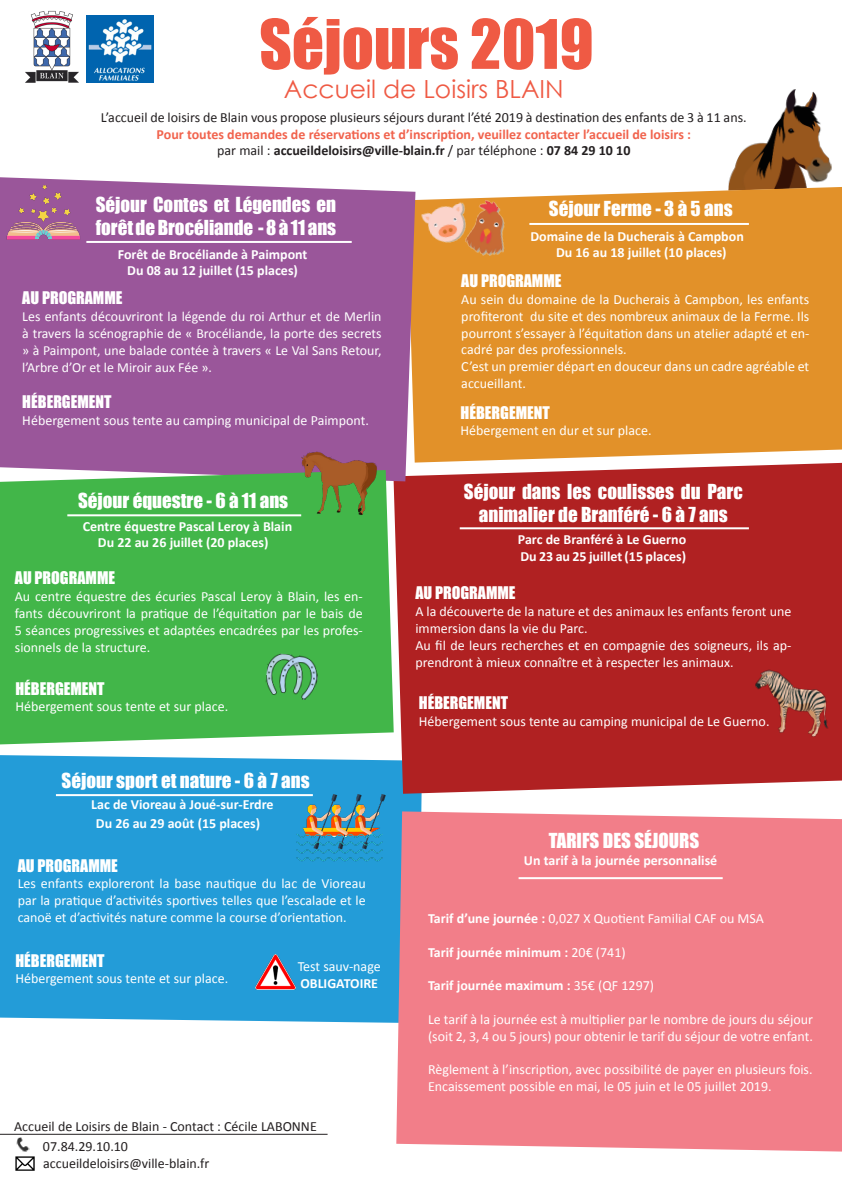
<style>
.page{position:relative;width:842px;height:1191px;background:#fff}
.page>*{position:absolute;margin:0;border:0;box-sizing:border-box;transform-origin:0 0}
.t1{font:63px "Impact";color:#ef5a44}
.t2{font:25px "Century Gothic";color:#ef5a44}
.t3{font:19px/22.8px "Impact";color:#fff}
.t4{font:16px "Impact";color:#fff}
.t5{font:14px/16.8px "Calibri";color:#fff}
.t6{font:700 14px "Calibri";color:#fff}
.t7{font:14px "Calibri";color:#231f20}
.t8{font:700 14px "Calibri";color:#f1634d}
.t9{font:700 14px "Calibri";color:#231f20}
.t10{font:13.9px/16.8px "Calibri";color:#fff;text-align:justify}
.s1{font-weight:400}
.s2{font-weight:700}
</style>
<div class="page">
<div style="left:0;top:755px;width:422px;height:268px;background:#239cd8"></div>
<div style="left:396px;top:811px;width:446px;height:340px;background:#f27e89"></div>
<hr style="left:0;top:1133px;width:328px;height:1px;background:#231f20">
<div style="left:393px;top:463px;width:449px;height:330px;background:#b02122"></div>
<img style="left:728px;top:89px;width:104px;height:98px">
<div style="left:415px;top:187px;width:427px;height:275px;background:#e29129"></div>
<div style="left:0;top:177px;width:415px;height:304px;background:#9a569a"></div>
<div style="left:0;top:470px;width:394px;height:274px;background:#42b649"></div>
<hr style="left:86px;top:241px;width:266px;height:2px;background:#fff">
<hr style="left:529px;top:223px;width:220px;height:2px;background:#fff">
<hr style="left:67px;top:514px;width:234px;height:2px;background:#fff">
<hr style="left:460px;top:527px;width:289px;height:2px;background:#fff">
<img style="left:16px;top:1137px;width:14px;height:13px">
<img style="left:15px;top:1150px;width:20px;height:21px">
<img style="left:264px;top:652px;width:56px;height:49px">
<img style="left:25px;top:10px;width:54px;height:73px">
<img style="left:86px;top:15px;width:68px;height:68px">
<img style="left:300px;top:450px;width:79px;height:65px">
<hr style="left:56px;top:794px;width:257px;height:2px;background:#fff">
<img style="left:256px;top:954px;width:39px;height:35px">
<img style="left:0;top:184px;width:90px;height:68px">
<img style="left:412px;top:191px;width:38px;height:65px">
<img style="left:450px;top:187px;width:77px;height:87px">
<img style="left:293px;top:780px;width:96px;height:90px">
<img style="left:747px;top:662px;width:95px;height:78px">
<hr style="left:519px;top:877px;width:204px;height:2px;background:#fff">
<p class="t1" style="left:259px;top:-5px;width:336px">Séjours 2019</p>
<p class="t2" style="left:284px;top:71px;width:281px">Accueil de Loisirs BLAIN</p>
<p class="t7" style="left:101px;top:108px;width:647px">L’accueil de loisirs de Blain vous propose plusieurs séjours durant l’été 2019 à destination des enfants de 3 à 11 ans.</p>
<p class="t8" style="left:157px;top:125px;width:536px">Pour toutes demandes de réservations et d’inscription, veuillez contacter l’accueil de loisirs :</p>
<p class="t9" style="left:217px;top:142px;width:415px"><span class="s1">par mail :</span> accueildeloisirs@ville-blain.fr <span class="s1">/ par téléphone :</span> 07 84 29 10 10</p>
<p class="t3" style="left:96px;top:193px;width:242px">Séjour Contes et Légendes en forêt de Brocéliande - 8 à 11 ans</p>
<p class="t6" style="left:127px;top:261px;width:172px">Du 08 au 12 juillet (15 places)</p>
<p class="t6" style="left:118px;top:245px;width:191px">Forêt de Brocéliande à Paimpont</p>
<p class="t4" style="left:22px;top:286px;width:102px">AU PROGRAMME</p>
<p class="t10" style="left:22px;top:308px;width:361px">Les enfants découvriront la légende du roi Arthur et de Merlin à travers la scénographie de « Brocéliande, la porte des secrets » à Paimpont, une balade contée à travers « Le Val Sans Retour, l’Arbre d’Or et le Miroir aux Fée ».</p>
<p class="t4" style="left:22px;top:389px;width:91px">HÉBERGEMENT</p>
<p class="t5" style="left:22px;top:412px;width:348px">Hébergement sous tente au camping municipal de Paimpont.</p>
<p class="t3" style="left:78px;top:488px;width:212px">Séjour équestre - 6 à 11 ans</p>
<p class="t6" style="left:83px;top:517px;width:211px">Centre équestre Pascal Leroy à Blain</p>
<p class="t6" style="left:98px;top:533px;width:172px">Du 22 au 26 juillet (20 places)</p>
<p class="t4" style="left:15px;top:565px;width:102px">AU PROGRAMME</p>
<p class="t5" style="left:15px;top:588px;width:350px;text-align:justify">Au centre équestre des écuries Pascal Leroy à Blain, les en&shy;fants découvriront la pratique de l’équitation par le bais de 5 séances progressives et adaptées encadrées par les profes&shy;sionnels de la structure.</p>
<p class="t4" style="left:15px;top:676px;width:91px">HÉBERGEMENT</p>
<p class="t5" style="left:15px;top:698px;width:214px">Hébergement sous tente et sur place.</p>
<p class="t3" style="left:62px;top:768px;width:250px">Séjour sport et nature - 6 à 7 ans</p>
<p class="t6" style="left:96px;top:814px;width:166px">Du 26 au 29 août (15 places)</p>
<p class="t6" style="left:91px;top:795px;width:184px">Lac de Vioreau à Joué-sur-Erdre</p>
<p class="t4" style="left:18px;top:853px;width:102px">AU PROGRAMME</p>
<p class="t5" style="left:18px;top:875px;width:350px;text-align:justify">Les enfants exploreront la base nautique du lac de Vioreau par la pratique d’activités sportives telles que l’escalade et le canoë et d’activités nature comme la course d’orientation.</p>
<p class="t4" style="left:15px;top:948px;width:91px">HÉBERGEMENT</p>
<p class="t5" style="left:15px;top:970px;width:214px">Hébergement sous tente et sur place.</p>
<p class="t5" style="left:298px;top:958px;width:85px">Test sauv-nage</p>
<p class="t6" style="left:300px;top:974px;width:79px">OBLIGATOIRE</p>
<p class="t7" style="left:14px;top:1117px;width:304px">Accueil de Loisirs de Blain - Contact : Cécile LABONNE</p>
<p class="t7" style="left:43px;top:1137px;width:87px">07.84.29.10.10</p>
<p class="t7" style="left:43px;top:1154px;width:168px">accueildeloisirs@ville-blain.fr</p>
<p class="t3" style="left:549px;top:197px;width:185px">Séjour Ferme - 3 à 5 ans</p>
<p class="t6" style="left:530px;top:227px;width:215px">Domaine de la Ducherais à Campbon</p>
<p class="t6" style="left:556px;top:243px;width:172px">Du 16 au 18 juillet (10 places)</p>
<p class="t4" style="left:461px;top:268px;width:102px">AU PROGRAMME</p>
<p class="t5" style="left:461px;top:291px;width:350px;text-align:justify">Au sein du domaine de la Ducherais à Campbon, les enfants profiteront du site et des nombreux animaux de la Ferme. Ils pourront s’essayer à l’équitation dans un atelier adapté et en&shy;cadré par des professionnels.</p>
<p class="t5" style="left:461px;top:358px;width:349px">C’est un premier départ en douceur dans un cadre agréable et accueillant.</p>
<p class="t4" style="left:461px;top:400px;width:91px">HÉBERGEMENT</p>
<p class="t5" style="left:461px;top:422px;width:192px">Hébergement en dur et sur place.</p>
<p class="t3" style="left:464px;top:480px;width:280px;text-align:center">Séjour dans les coulisses du Parc animalier de Branféré - 6 à 7 ans</p>
<p class="t6" style="left:520px;top:547px;width:167px">Du 23 au 25 juillet (15 places)</p>
<p class="t6" style="left:518px;top:530px;width:170px">Parc de Branféré à Le Guerno</p>
<p class="t4" style="left:415px;top:580px;width:102px">AU PROGRAMME</p>
<p class="t5" style="left:415px;top:603px;width:378px">A la découverte de la nature et des animaux les enfants feront une immersion dans la vie du Parc.</p>
<p class="t5" style="left:415px;top:637px;width:377px">Au fil de leurs recherches et en compagnie des soigneurs, ils ap&shy;prendront à mieux connaître et à respecter les animaux.</p>
<p class="t4" style="left:419px;top:690px;width:91px">HÉBERGEMENT</p>
<p class="t5" style="left:419px;top:712px;width:352px">Hébergement sous tente au camping municipal de Le Guerno.</p>
<p class="t3" style="left:549px;top:829px;width:152px">TARIFS DES SÉJOURS</p>
<p class="t6" style="left:524px;top:851px;width:195px">Un tarif à la journée personnalisé</p>
<p class="t5" style="left:428px;top:910px;width:337px"><span class="s2">Tarif d’une journée :</span> 0,027 X Quotient Familial CAF ou MSA</p>
<p class="t6" style="left:428px;top:943px;width:199px">Tarif journée minimum : <span class="s1">20€ (741)</span></p>
<p class="t6" style="left:428px;top:976px;width:228px">Tarif journée maximum : <span class="s1">35€ (QF 1297)</span></p>
<p class="t5" style="left:428px;top:1010px;width:386px">Le tarif à la journée est à multiplier par le nombre de jours du séjour (soit 2, 3, 4 ou 5 jours) pour obtenir le tarif du séjour de votre enfant.</p>
<p class="t5" style="left:428px;top:1061px;width:386px">Règlement à l’inscription, avec possibilité de payer en plusieurs fois.</p>
<p class="t5" style="left:428px;top:1078px;width:345px">Encaissement possible en mai, le 05 juin et le 05 juillet 2019.</p>
</div>
